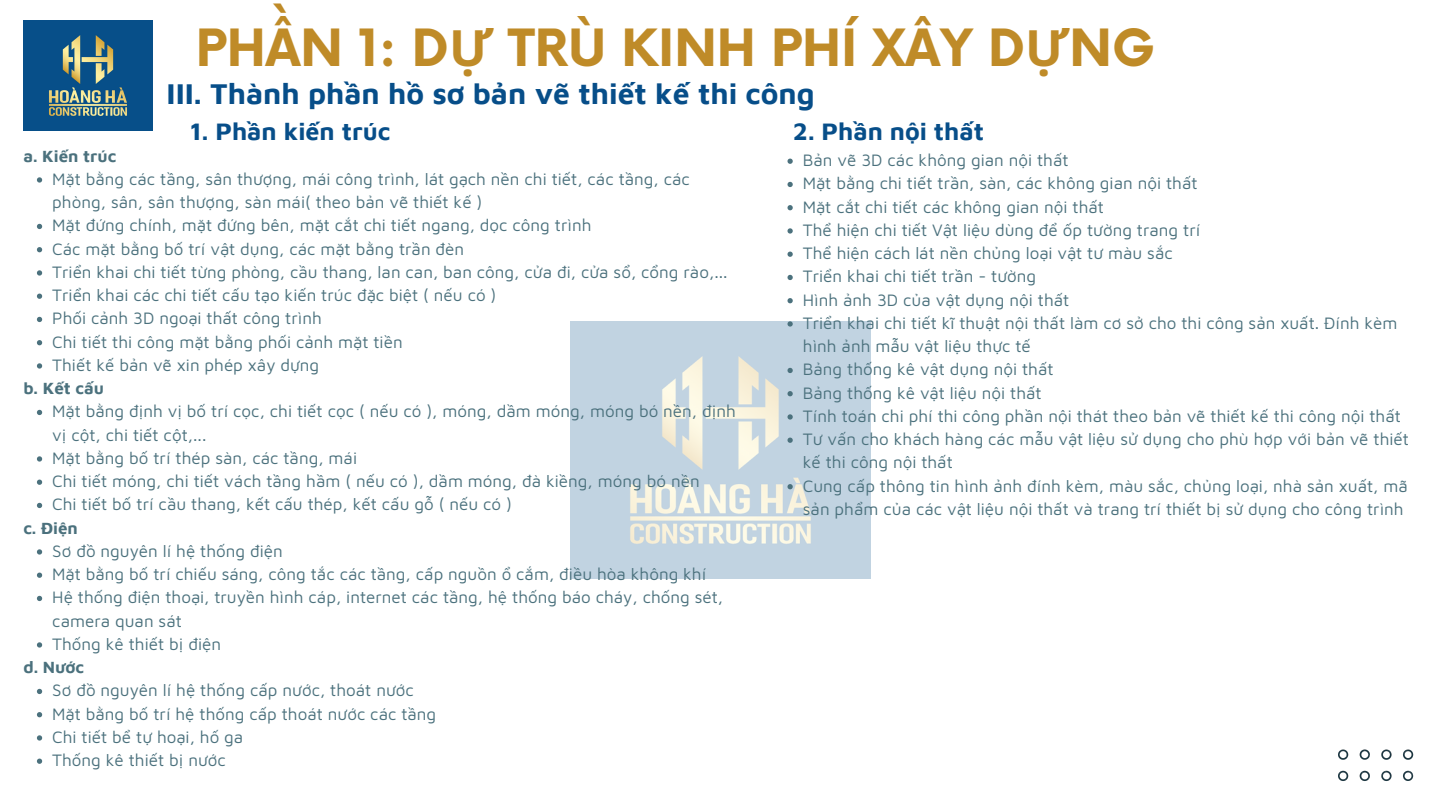
<style>
.page{position:relative;width:1440px;height:810px;background:#fff}
.page>*{position:absolute;margin:0;border:0;box-sizing:border-box;transform-origin:0 0}
.t1{font:700 50px "Now";color:#bf8b28}
.t2{font:700 30px "Maven Pro";color:#074e89}
.t3{font:700 25px "Maven Pro";color:#074e89}
.t4{font:17px/23.2px "Maven Pro";color:#4b717d}
.t5{font:700 17px "Maven Pro";color:#4b717d}
.s1{font-family:"Noto Sans"}
</style>
<div class="page">
<img style="left:1338px;top:750px;width:76px;height:31px">
<img style="left:23px;top:20px;width:129px;height:110px">
<img style="left:570px;top:322px;width:300px;height:256px">
<svg style="left:37px;top:177px;width:5px;height:6px"></svg>
<svg style="left:37px;top:224px;width:5px;height:5px"></svg>
<svg style="left:37px;top:247px;width:5px;height:5px"></svg>
<svg style="left:37px;top:270px;width:5px;height:6px"></svg>
<svg style="left:37px;top:294px;width:5px;height:5px"></svg>
<svg style="left:37px;top:317px;width:5px;height:5px"></svg>
<svg style="left:37px;top:340px;width:5px;height:5px"></svg>
<svg style="left:37px;top:363px;width:5px;height:6px"></svg>
<svg style="left:37px;top:410px;width:5px;height:5px"></svg>
<svg style="left:37px;top:456px;width:5px;height:6px"></svg>
<svg style="left:37px;top:480px;width:5px;height:5px"></svg>
<svg style="left:37px;top:503px;width:5px;height:5px"></svg>
<svg style="left:37px;top:549px;width:5px;height:6px"></svg>
<svg style="left:37px;top:573px;width:5px;height:5px"></svg>
<svg style="left:37px;top:596px;width:5px;height:5px"></svg>
<svg style="left:37px;top:642px;width:5px;height:6px"></svg>
<svg style="left:37px;top:689px;width:5px;height:5px"></svg>
<svg style="left:37px;top:712px;width:5px;height:5px"></svg>
<svg style="left:37px;top:735px;width:5px;height:6px"></svg>
<svg style="left:37px;top:759px;width:5px;height:5px"></svg>
<svg style="left:788px;top:159px;width:5px;height:5px"></svg>
<svg style="left:788px;top:182px;width:5px;height:5px"></svg>
<svg style="left:788px;top:205px;width:5px;height:5px"></svg>
<svg style="left:788px;top:228px;width:5px;height:6px"></svg>
<svg style="left:788px;top:252px;width:5px;height:5px"></svg>
<svg style="left:788px;top:275px;width:5px;height:5px"></svg>
<svg style="left:788px;top:298px;width:5px;height:5px"></svg>
<svg style="left:788px;top:321px;width:5px;height:6px"></svg>
<svg style="left:788px;top:368px;width:5px;height:5px"></svg>
<svg style="left:788px;top:391px;width:5px;height:5px"></svg>
<svg style="left:788px;top:414px;width:5px;height:6px"></svg>
<svg style="left:788px;top:438px;width:5px;height:5px"></svg>
<svg style="left:788px;top:484px;width:5px;height:5px"></svg>
<p class="t1" style="left:196px;top:21px;width:961px">PHẦN 1: D<span class="s1">Ự</span> TRÙ KINH PHÍ XÂY D<span class="s1">Ự</span>NG</p>
<p class="t2" style="left:167px;top:75px;width:649px">III. Thành phần hồ sơ bản vẽ thiết kế thi công</p>
<p class="t3" style="left:190px;top:115px;width:202px">1. Phần kiến trúc</p>
<p class="t3" style="left:793px;top:115px;width:193px">2. Phần nội thất</p>
<p class="t4" style="left:803px;top:148px;width:267px">Bản vẽ 3D các không gian nội thất</p>
<p class="t4" style="left:803px;top:171px;width:396px">Mặt bằng chi tiết trần, sàn, các không gian nội thất</p>
<p class="t4" style="left:803px;top:195px;width:303px">Mặt cắt chi tiết các không gian nội thất</p>
<p class="t4" style="left:803px;top:218px;width:399px">Thể hiện chi tiết Vật liệu dùng để ốp tường trang trí</p>
<p class="t4" style="left:803px;top:241px;width:371px">Thể hiện cách lát nền chủng loại vật tư màu sắc</p>
<p class="t4" style="left:803px;top:264px;width:235px">Triển khai chi tiết trần - tường</p>
<p class="t4" style="left:803px;top:288px;width:268px">Hình ảnh 3D của vật dụng nội thất</p>
<p class="t4" style="left:803px;top:311px;width:596px">Triển khai chi tiết kĩ thuật nội thất làm cơ sở cho thi công sản xuất. Đính kèm hình ảnh mẫu vật liệu thực tế</p>
<p class="t4" style="left:803px;top:357px;width:252px">Bảng thống kê vật dụng nội thất</p>
<p class="t4" style="left:803px;top:381px;width:240px">Bảng thống kê vật liệu nội thất</p>
<p class="t4" style="left:803px;top:404px;width:600px">Tính toán chi phí thi công phần nội thát theo bản vẽ thiết kế thi công nội thất</p>
<p class="t4" style="left:803px;top:427px;width:608px">Tư vấn cho khách hàng các mẫu vật liệu sử dụng cho phù hợp với bản vẽ thiết kế thi công nội thất</p>
<p class="t4" style="left:803px;top:474px;width:607px">Cung cấp thông tin hình ảnh đính kèm, màu sắc, chủng loại, nhà sản xuất, mã sản phẩm của các vật liệu nội thất và trang trí thiết bị sử dụng cho công trình</p>
<p class="t5" style="left:23px;top:145px;width:94px">a. Kiến trúc</p>
<p class="t4" style="left:52px;top:167px;width:639px">Mặt bằng các tầng, sân thượng, mái công trình, lát gạch nền chi tiết, các tầng, các phòng, sân, sân thượng, sàn mái( theo bản vẽ thiết kế )</p>
<p class="t4" style="left:52px;top:213px;width:541px">Mặt đứng chính, mặt đứng bên, mặt cắt chi tiết ngang, dọc công trình</p>
<p class="t4" style="left:52px;top:237px;width:413px">Các mặt bằng bố trí vật dụng, các mặt bằng trần đèn</p>
<p class="t4" style="left:52px;top:260px;width:677px">Triển khai chi tiết từng phòng, cầu thang, lan can, ban công, cửa đi, cửa sổ, cổng rào,...</p>
<p class="t4" style="left:52px;top:283px;width:446px">Triển khai các chi tiết cấu tạo kiến trúc đặc biệt ( nếu có )</p>
<p class="t4" style="left:52px;top:306px;width:271px">Phối cảnh 3D ngoại thất công trình</p>
<p class="t4" style="left:52px;top:330px;width:352px">Chi tiết thi công mặt bằng phối cảnh mặt tiền</p>
<p class="t4" style="left:52px;top:353px;width:268px">Thiết kế bản vẽ xin phép xây dựng</p>
<p class="t5" style="left:23px;top:378px;width:82px">b. Kết cấu</p>
<p class="t4" style="left:52px;top:399px;width:685px">Mặt bằng định vị bố trí cọc, chi tiết cọc ( nếu có ), móng, dầm móng, móng bó nền, định vị cột, chi tiết cột,...</p>
<p class="t4" style="left:52px;top:446px;width:306px">Mặt bằng bố trí thép sàn, các tầng, mái</p>
<p class="t4" style="left:52px;top:469px;width:649px">Chi tiết móng, chi tiết vách tầng hầm ( nếu có ), dầm móng, đà kiềng, móng bó nền</p>
<p class="t4" style="left:52px;top:492px;width:461px">Chi tiết bố trí cầu thang, kết cấu thép, kết cấu gỗ ( nếu có )</p>
<p class="t5" style="left:23px;top:517px;width:56px">c. Điện</p>
<p class="t4" style="left:52px;top:539px;width:232px">Sơ đồ nguyên lí hệ thống điện</p>
<p class="t4" style="left:52px;top:562px;width:656px">Mặt bằng bố trí chiếu sáng, công tắc các tầng, cấp nguồn ổ cắm, điều hòa không khí</p>
<p class="t4" style="left:52px;top:585px;width:672px">Hệ thống điện thoại, truyền hình cáp, internet các tầng, hệ thống báo cháy, chống sét, camera quan sát</p>
<p class="t4" style="left:52px;top:632px;width:170px">Thống kê thiết bị điện</p>
<p class="t5" style="left:23px;top:657px;width:62px">d. Nước</p>
<p class="t4" style="left:52px;top:678px;width:363px">Sơ đồ nguyên lí hệ thống cấp nước, thoát nước</p>
<p class="t4" style="left:52px;top:702px;width:385px">Mặt bằng bố trí hệ thống cấp thoát nước các tầng</p>
<p class="t4" style="left:52px;top:725px;width:193px">Chi tiết bể tự hoại, hố ga</p>
<p class="t4" style="left:52px;top:748px;width:175px">Thống kê thiết bị nước</p>
</div>
